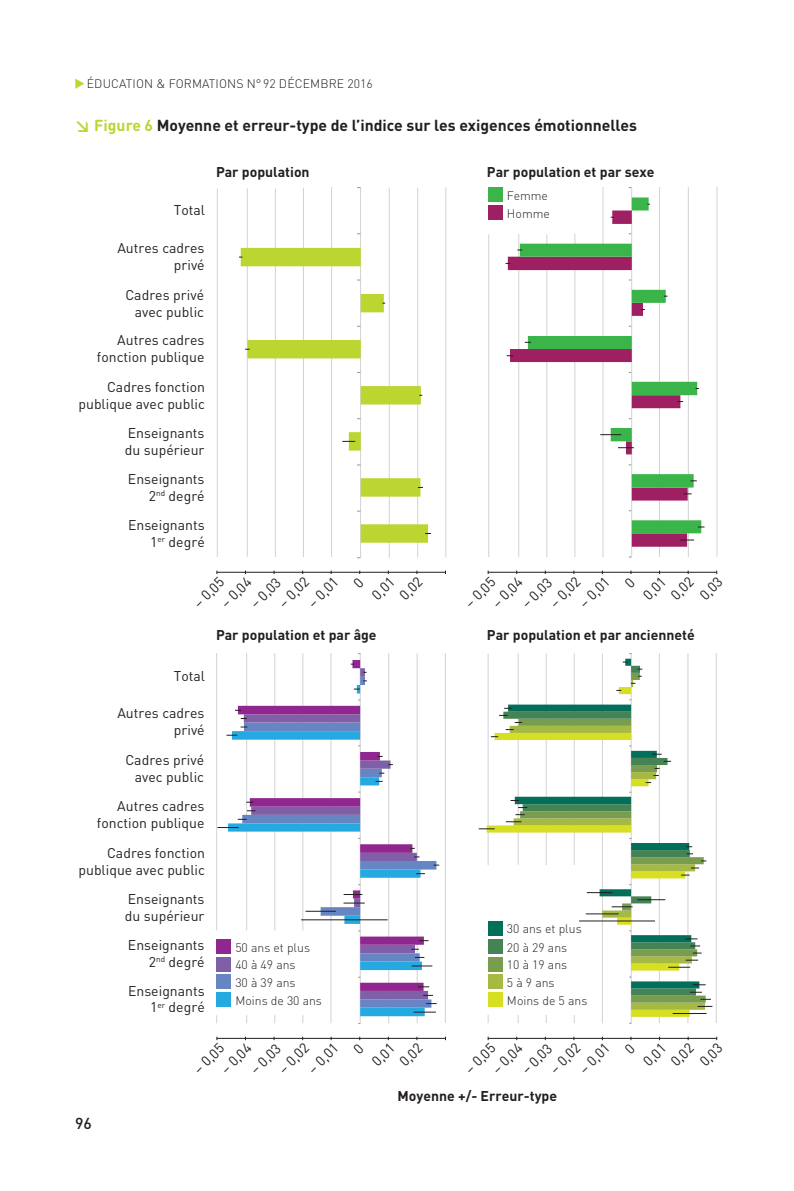
<style>
.page{position:relative;width:794px;height:1191px;background:#fff}
.page>*{position:absolute;margin:0;border:0;box-sizing:border-box;transform-origin:0 0}
.Titre{font:700 15.75px "DINOT";color:#231f20}
.t1{font:500 15.75px "DINOT";color:#231f20}
.t2{font:14px/16.8px "DINOT";color:#231f20;text-align:right}
.t3{font:700 14px "DINOT";color:#231f20}
.Titre_courant__gauch{font:300 12.25px/17.8px "DINOT";color:#231f20}
.s1{color:#bcd531}
</style>
<div class="page">
<hr style="left:217px;top:1038px;width:228px;height:1px;background:#231f20">
<hr style="left:360px;top:653px;width:1px;height:370px;background:#d1d2d4">
<hr style="left:445px;top:653px;width:1px;height:370px;background:#d1d2d4">
<hr style="left:518px;top:653px;width:1px;height:211px;background:#d1d2d4">
<hr style="left:546px;top:653px;width:1px;height:212px;background:#d1d2d4">
<hr style="left:574px;top:653px;width:1px;height:212px;background:#d1d2d4">
<hr style="left:602px;top:653px;width:1px;height:370px;background:#d1d2d4">
<hr style="left:631px;top:653px;width:1px;height:370px;background:#d1d2d4">
<hr style="left:716px;top:653px;width:1px;height:370px;background:#d1d2d4">
<hr style="left:488px;top:1038px;width:228px;height:1px;background:#231f20">
<hr style="left:217px;top:572px;width:228px;height:1px;background:#231f20">
<hr style="left:488px;top:572px;width:228px;height:1px;background:#231f20">
<div style="left:488px;top:187px;width:15px;height:15px;background:#3ab54a"></div>
<div style="left:488px;top:205px;width:15px;height:15px;background:#9e1f62"></div>
<div style="left:217px;top:939px;width:14px;height:14px;background:#90268f"></div>
<div style="left:217px;top:956px;width:14px;height:15px;background:#7f5fa8"></div>
<div style="left:217px;top:974px;width:14px;height:15px;background:#6585c3"></div>
<div style="left:217px;top:992px;width:14px;height:15px;background:#24aae1"></div>
<hr style="left:360px;top:187px;width:1px;height:370px;background:#d1d2d4">
<hr style="left:445px;top:187px;width:1px;height:370px;background:#d1d2d4">
<hr style="left:518px;top:234px;width:1px;height:323px;background:#d1d2d4">
<hr style="left:488px;top:653px;width:1px;height:212px;background:#d1d2d4">
<hr style="left:488px;top:234px;width:1px;height:323px;background:#d1d2d4">
<hr style="left:546px;top:234px;width:1px;height:323px;background:#d1d2d4">
<hr style="left:574px;top:233px;width:1px;height:324px;background:#d1d2d4">
<hr style="left:602px;top:187px;width:1px;height:370px;background:#d1d2d4">
<hr style="left:631px;top:187px;width:1px;height:370px;background:#d1d2d4">
<hr style="left:417px;top:653px;width:1px;height:370px;background:#d1d2d4">
<hr style="left:687px;top:653px;width:1px;height:370px;background:#d1d2d4">
<hr style="left:417px;top:188px;width:1px;height:369px;background:#d1d2d4">
<hr style="left:688px;top:187px;width:1px;height:370px;background:#d1d2d4">
<hr style="left:388px;top:653px;width:1px;height:370px;background:#d1d2d4">
<hr style="left:659px;top:653px;width:1px;height:370px;background:#d1d2d4">
<hr style="left:389px;top:188px;width:1px;height:369px;background:#d1d2d4">
<hr style="left:659px;top:187px;width:1px;height:370px;background:#d1d2d4">
<hr style="left:716px;top:187px;width:1px;height:370px;background:#d1d2d4">
<hr style="left:247px;top:188px;width:1px;height:369px;background:#d1d2d4">
<hr style="left:246px;top:653px;width:1px;height:277px;background:#d1d2d4">
<hr style="left:274px;top:653px;width:1px;height:277px;background:#d1d2d4">
<hr style="left:302px;top:653px;width:1px;height:277px;background:#d1d2d4">
<hr style="left:331px;top:653px;width:1px;height:370px;background:#d1d2d4">
<hr style="left:216px;top:653px;width:1px;height:277px;background:#d1d2d4">
<hr style="left:217px;top:189px;width:1px;height:368px;background:#d1d2d4">
<hr style="left:275px;top:189px;width:1px;height:368px;background:#d1d2d4">
<hr style="left:303px;top:188px;width:1px;height:369px;background:#d1d2d4">
<hr style="left:331px;top:187px;width:1px;height:370px;background:#d1d2d4">
<svg style="left:241px;top:248px;width:187px;height:295px"></svg>
<svg style="left:342px;top:441px;width:13px;height:1px"></svg>
<svg style="left:508px;top:234px;width:179px;height:313px"></svg>
<svg style="left:520px;top:197px;width:181px;height:336px"></svg>
<svg style="left:680px;top:539px;width:14px;height:1px"></svg>
<svg style="left:618px;top:447px;width:16px;height:1px"></svg>
<svg style="left:600px;top:434px;width:21px;height:1px"></svg>
<svg style="left:228px;top:706px;width:197px;height:310px"></svg>
<svg style="left:242px;top:861px;width:194px;height:146px"></svg>
<svg style="left:244px;top:706px;width:184px;height:293px"></svg>
<svg style="left:238px;top:660px;width:186px;height:331px"></svg>
<svg style="left:413px;top:1011px;width:23px;height:1px"></svg>
<svg style="left:411px;top:965px;width:21px;height:1px"></svg>
<hr style="left:301px;top:919px;width:87px;height:1px;background:#231f20">
<svg style="left:217px;top:827px;width:22px;height:1px"></svg>
<hr style="left:305px;top:910px;width:31px;height:1px;background:#231f20">
<svg style="left:343px;top:902px;width:22px;height:1px"></svg>
<svg style="left:343px;top:894px;width:19px;height:1px"></svg>
<svg style="left:486px;top:687px;width:203px;height:329px"></svg>
<svg style="left:510px;top:995px;width:195px;height:14px"></svg>
<svg style="left:518px;top:857px;width:187px;height:145px"></svg>
<svg style="left:503px;top:687px;width:193px;height:308px"></svg>
<svg style="left:508px;top:658px;width:191px;height:330px"></svg>
<hr style="left:672px;top:1013px;width:34px;height:1px;background:#231f20">
<svg style="left:668px;top:966px;width:22px;height:1px"></svg>
<hr style="left:579px;top:920px;width:76px;height:1px;background:#231f20">
<svg style="left:479px;top:828px;width:15px;height:1px"></svg>
<svg style="left:697px;top:1006px;width:15px;height:1px"></svg>
<svg style="left:685px;top:959px;width:13px;height:1px"></svg>
<hr style="left:586px;top:913px;width:33px;height:1px;background:#231f20">
<svg style="left:506px;top:821px;width:15px;height:1px"></svg>
<svg style="left:611px;top:906px;width:21px;height:1px"></svg>
<svg style="left:690px;top:991px;width:12px;height:1px"></svg>
<svg style="left:637px;top:899px;width:28px;height:1px"></svg>
<svg style="left:693px;top:984px;width:12px;height:1px"></svg>
<svg style="left:685px;top:938px;width:12px;height:1px"></svg>
<svg style="left:587px;top:892px;width:25px;height:1px"></svg>
<svg style="left:353px;top:1036px;width:11px;height:5px"></svg>
<svg style="left:624px;top:1036px;width:11px;height:5px"></svg>
<svg style="left:353px;top:570px;width:11px;height:4px"></svg>
<svg style="left:624px;top:570px;width:11px;height:4px"></svg>
<p class="Titre_courant__gauch" style="left:74px;top:74px;width:300px"><span class="s1">◆</span>ÉDUCATION &amp; FORMATIONS N°92 DÉCEMBRE 2016</p>
<p class="Titre" style="left:74px;top:115px;width:564px"><span class="s1">↘ Figure 6</span> Moyenne et erreur-type de l’indice sur les exigences émotionnelles</p>
<p class="t2" style="left:174px;top:201px;width:33px">Total</p>
<p class="t2" style="left:117px;top:239px;width:89px">Autres cadres privé</p>
<p class="t2" style="left:125px;top:286px;width:80px">Cadres privé avec public</p>
<p class="t2" style="left:97px;top:331px;width:109px">Autres cadres fonction publique</p>
<p class="t2" style="left:78px;top:379px;width:128px">Cadres fonction publique avec public</p>
<p class="t2" style="left:125px;top:425px;width:81px;text-align:left">Enseignants du supérieur</p>
<p class="t2" style="left:128px;top:470px;width:78px">Enseignants<br>2<sup>nd</sup> degré</p>
<p class="t2" style="left:128px;top:516px;width:78px">Enseignants<br>1<sup>er</sup> degré</p>
<p class="t3" style="left:216px;top:162px;width:95px">Par population</p>
<p class="t3" style="left:487px;top:162px;width:169px">Par population et par sexe</p>
<p class="Titre_courant__gauch" style="left:507px;top:186px;width:44px">Femme<br>Homme</p>
<p class="t2" style="left:190px;top:599px;width:38px;rotate:-45deg">– 0,05</p>
<p class="t2" style="left:246px;top:599px;width:38px;rotate:-45deg">– 0,03</p>
<p class="t2" style="left:275px;top:599px;width:38px;rotate:-45deg">– 0,02</p>
<p class="t2" style="left:304px;top:599px;width:38px;rotate:-45deg">– 0,01</p>
<p class="t2" style="left:396px;top:591px;width:27px;rotate:-45deg">0,02</p>
<p class="t2" style="left:461px;top:599px;width:38px;rotate:-45deg">– 0,05</p>
<p class="t2" style="left:518px;top:599px;width:38px;rotate:-45deg">– 0,03</p>
<p class="t2" style="left:546px;top:599px;width:38px;rotate:-45deg">– 0,02</p>
<p class="t2" style="left:575px;top:599px;width:38px;rotate:-45deg">– 0,01</p>
<p class="t2" style="left:696px;top:591px;width:27px;rotate:-45deg">0,03</p>
<p class="t2" style="left:217px;top:599px;width:38px;rotate:-45deg">– 0,04</p>
<p class="t2" style="left:368px;top:591px;width:27px;rotate:-45deg">0,01</p>
<p class="t2" style="left:488px;top:599px;width:38px;rotate:-45deg">– 0,04</p>
<p class="t2" style="left:667px;top:591px;width:27px;rotate:-45deg">0,02</p>
<p class="t2" style="left:639px;top:591px;width:27px;rotate:-45deg">0,01</p>
<p class="t2" style="left:174px;top:667px;width:33px">Total</p>
<p class="t2" style="left:117px;top:705px;width:89px">Autres cadres privé</p>
<p class="t2" style="left:125px;top:751px;width:80px">Cadres privé avec public</p>
<p class="t2" style="left:97px;top:797px;width:109px">Autres cadres fonction publique</p>
<p class="t2" style="left:78px;top:844px;width:128px">Cadres fonction publique avec public</p>
<p class="t2" style="left:125px;top:890px;width:81px;text-align:left">Enseignants du supérieur</p>
<p class="t2" style="left:128px;top:936px;width:78px">Enseignants<br>2<sup>nd</sup> degré</p>
<p class="t2" style="left:128px;top:982px;width:78px">Enseignants<br>1<sup>er</sup> degré</p>
<p class="t3" style="left:216px;top:625px;width:162px">Par population et par âge</p>
<p class="t3" style="left:487px;top:626px;width:209px">Par population et par ancienneté</p>
<p class="Titre_courant__gauch" style="left:507px;top:920px;width:76px">30 ans et plus</p>
<p class="Titre_courant__gauch" style="left:507px;top:955px;width:82px">10 à 19 ans<br>5 à 9 ans<br>Moins de 5 ans</p>
<p class="Titre_courant__gauch" style="left:235px;top:938px;width:88px">50 ans et plus<br>40 à 49 ans<br>30 à 39 ans<br>Moins de 30 ans</p>
<p class="Titre_courant__gauch" style="left:507px;top:938px;width:62px">20 à 29 ans</p>
<p class="t2" style="left:190px;top:1065px;width:38px;rotate:-45deg">– 0,05</p>
<p class="t2" style="left:246px;top:1065px;width:38px;rotate:-45deg">– 0,03</p>
<p class="t2" style="left:275px;top:1065px;width:38px;rotate:-45deg">– 0,02</p>
<p class="t2" style="left:304px;top:1065px;width:38px;rotate:-45deg">– 0,01</p>
<p class="t2" style="left:396px;top:1057px;width:27px;rotate:-45deg">0,02</p>
<p class="t2" style="left:461px;top:1065px;width:38px;rotate:-45deg">– 0,05</p>
<p class="t2" style="left:518px;top:1065px;width:38px;rotate:-45deg">– 0,03</p>
<p class="t2" style="left:546px;top:1065px;width:38px;rotate:-45deg">– 0,02</p>
<p class="t2" style="left:575px;top:1065px;width:38px;rotate:-45deg">– 0,01</p>
<p class="t2" style="left:696px;top:1057px;width:27px;rotate:-45deg">0,03</p>
<p class="t2" style="left:217px;top:1065px;width:38px;rotate:-45deg">– 0,04</p>
<p class="t2" style="left:368px;top:1057px;width:27px;rotate:-45deg">0,01</p>
<p class="t2" style="left:488px;top:1065px;width:38px;rotate:-45deg">– 0,04</p>
<p class="t2" style="left:667px;top:1057px;width:27px;rotate:-45deg">0,02</p>
<p class="t2" style="left:639px;top:1057px;width:27px;rotate:-45deg">0,01</p>
<p class="t1" style="left:75px;top:1112px;width:18px">96</p>
<p class="t3" style="left:397px;top:1086px;width:161px">Moyenne +/- Erreur-type</p>
</div>
